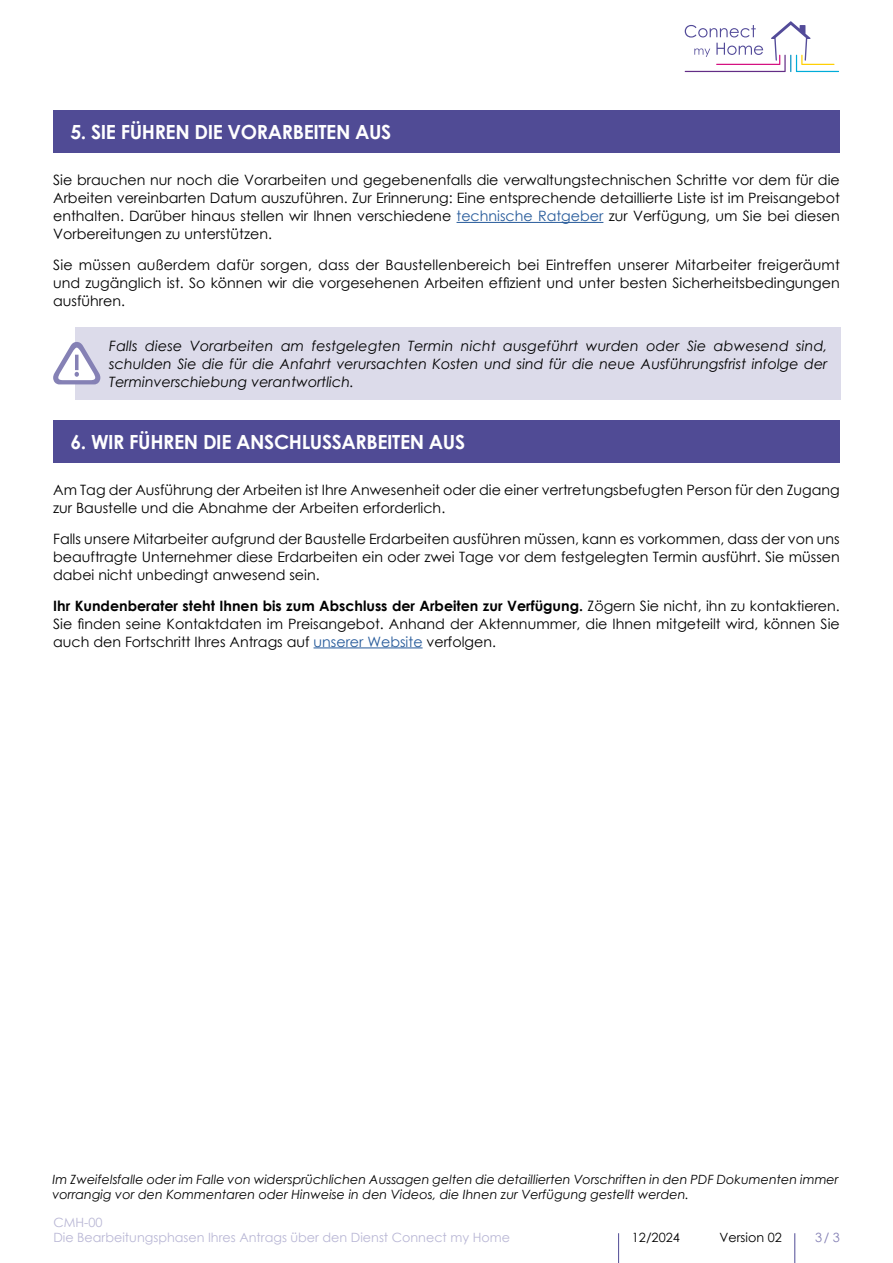
<style>
.page{position:relative;width:893px;height:1263px;background:#fff}
.page>*{position:absolute;margin:0;border:0;box-sizing:border-box;transform-origin:0 0}
.t1{font:700 19.5px "Century Gothic";letter-spacing:-.02em;color:#fff}
.t2{font:14.25px/18px "Century Gothic";color:#000;text-align:justify}
.t3{font:italic 14.25px/18px "Century Gothic";color:#000;text-align:justify}
.t4{font:italic 12.75px/15px "Century Gothic";color:#000}
.t5{font:12.75px/14.2px "Century Gothic";color:#b9b7d5}
.t6{font:12.75px "Century Gothic";color:#000}
.t7{font:12.75px "Century Gothic";color:#8581b5}
.s1{color:#275b9b}
.s2{font-weight:700}
</style>
<div class="page">
<hr style="left:794px;top:1233px;width:1px;height:30px;background:#504b95">
<hr style="left:618px;top:1233px;width:1px;height:30px;background:#504b95">
<svg style="left:685px;top:21px;width:154px;height:51px"></svg>
<div style="left:75px;top:327px;width:765px;height:72px;background:#dcdbea"></div>
<hr style="left:457px;top:222px;width:146px;height:1px;background:#275b9b">
<div style="left:53px;top:111px;width:787px;height:42px;background:#504b95"></div>
<svg style="left:53px;top:342px;width:47px;height:42px"></svg>
<hr style="left:313px;top:647px;width:110px;height:1px;background:#275b9b">
<div style="left:53px;top:420px;width:787px;height:43px;background:#504b95"></div>
<h1 class="t1" style="left:70px;top:117px;width:322px">5. SIE FÜHREN DIE VORARBEITEN AUS</h1>
<p class="t2" style="left:53px;top:171px;width:788px">Sie brauchen nur noch die Vorarbeiten und gegebenenfalls die verwaltungstechnischen Schritte vor dem für die Arbeiten vereinbarten Datum auszuführen. Zur Erinnerung: Eine entsprechende detaillierte Liste ist im Preisangebot enthalten. Darüber hinaus stellen wir Ihnen verschiedene <span class="s1">technische Ratgeber</span> zur Verfügung, um Sie bei diesen Vorbereitungen zu unterstützen.</p>
<p class="t2" style="left:53px;top:255px;width:788px">Sie müssen außerdem dafür sorgen, dass der Baustellenbereich bei Eintreffen unserer Mitarbeiter freigeräumt und zugänglich ist. So können wir die vorgesehenen Arbeiten effizient und unter besten Sicherheitsbedingungen ausführen.</p>
<p class="t3" style="left:109px;top:336px;width:720px">Falls diese Vorarbeiten am festgelegten Termin nicht ausgeführt wurden oder Sie abwesend sind, schulden Sie die für die Anfahrt verursachten Kosten und sind für die neue Ausführungsfrist infolge der Terminverschiebung verantwortlich.</p>
<h1 class="t1" style="left:70px;top:427px;width:396px">6. WIR FÜHREN DIE ANSCHLUSSARBEITEN AUS</h1>
<p class="t2" style="left:53px;top:481px;width:788px">Am Tag der Ausführung der Arbeiten ist Ihre Anwesenheit oder die einer vertretungsbefugten Person für den Zugang zur Baustelle und die Abnahme der Arbeiten erforderlich.</p>
<p class="t2" style="left:53px;top:529px;width:788px">Falls unsere Mitarbeiter aufgrund der Baustelle Erdarbeiten ausführen müssen, kann es vorkommen, dass der von uns beauftragte Unternehmer diese Erdarbeiten ein oder zwei Tage vor dem festgelegten Termin ausführt. Sie müssen dabei nicht unbedingt anwesend sein.</p>
<p class="t2" style="left:53px;top:596px;width:788px"><span class="s2">Ihr Kundenberater steht Ihnen bis zum Abschluss der Arbeiten zur Verfügung.</span> Zögern Sie nicht, ihn zu kontaktieren.<br>Sie finden seine Kontaktdaten im Preisangebot. Anhand der Aktennummer, die Ihnen mitgeteilt wird, können Sie auch den Fortschritt Ihres Antrags auf <span class="s1">unserer Website</span> verfolgen.</p>
<p class="t4" style="left:52px;top:1172px;width:788px">Im Zweifelsfalle oder im Falle von widersprüchlichen Aussagen gelten die detaillierten Vorschriften in den PDF Dokumenten immer vorrangig vor den Kommentaren oder Hinweise in den Videos, die Ihnen zur Verfügung gestellt werden.</p>
<p class="t5" style="left:53px;top:1215px;width:458px">CMH-00<br>Die Bearbeitungsphasen Ihres Antrags über den Dienst Connect my Home</p>
<p class="t6" style="left:632px;top:1228px;width:49px">12/2024</p>
<p class="t6" style="left:719px;top:1228px;width:64px">Version 02</p>
<p class="t7" style="left:815px;top:1228px;width:26px">3/ 3</p>
</div>
